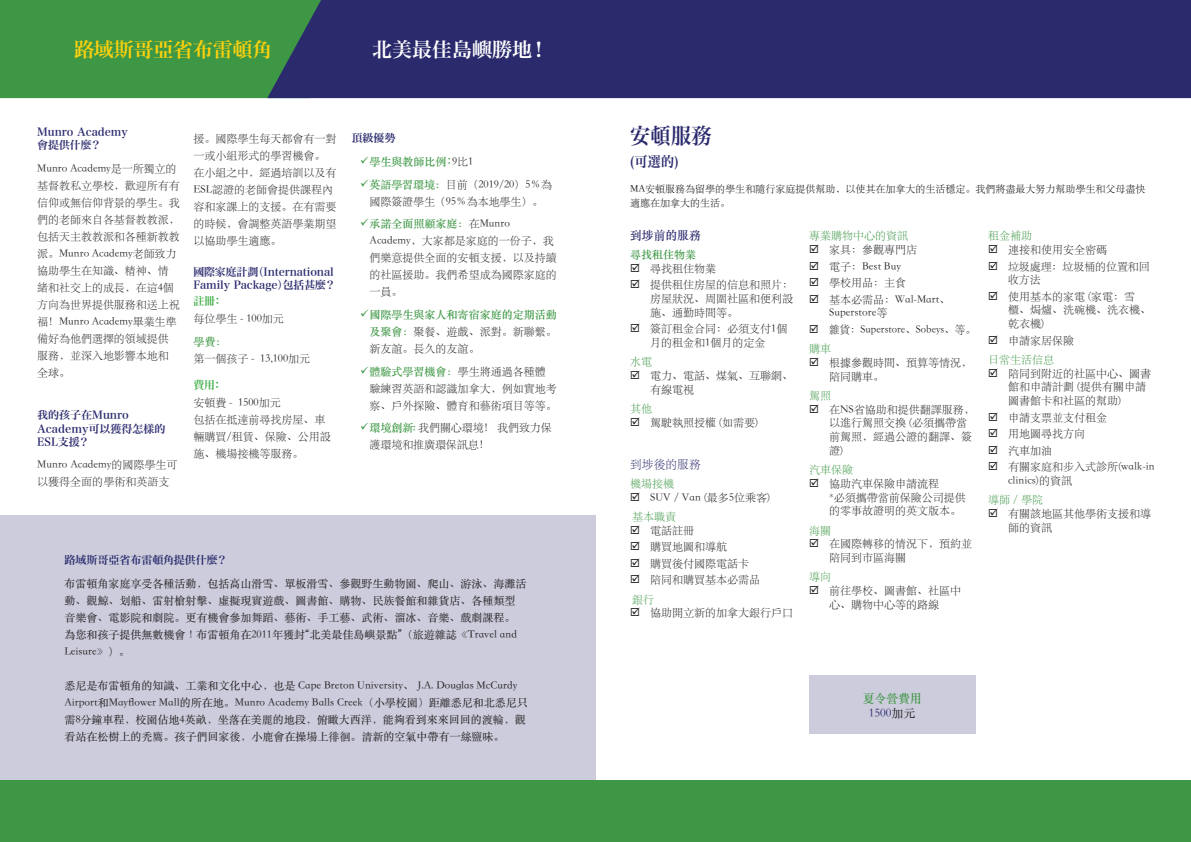
<style>
.page{position:relative;width:1191px;height:842px;background:#fff}
.page>*{position:absolute;margin:0;border:0;box-sizing:border-box;transform-origin:0 0}
.Title_-_Hong_Kong{font:22px "Hira Min Pro W6";color:#2a2a6d;scale:.91 1}
.Hong_Kong_-_Page_Top{font:20px "Hira Min Pro W6";letter-spacing:-.01em;color:#fcd10d}
.Hong_Kong_-_Page_top{font:20px "Hira Min Pro W6";color:#fff}
.Title_-_Hong_Kong-2{font:14.3px "Hira Min Pro W6";color:#2a2a6d;scale:.91 1}
.SubTitle_-_HONG_KONG{font:12px/15px "ST Songti SC Bold";color:#3f9744;text-align:center}
.Paragraph_Heading{font:12px "ST Songti SC Bold";color:#2a2a6d}
.Paragraph_Heading-2{font:12px "ST Songti SC Light";color:#2a2a6d}
.Hong_Kong_-_Paragrap{font:11px/17px "ST Songti SC Light";color:#231f20}
.Hong_Kong_-_Paragrap-2{font:11px/17px "ST Songti SC Regular";color:#231f20}
.Paragraph{font:11px/17px "ST Songti SC Regular";color:#231f20}
.Hong_Kong_-_SUBtitle{font:11px/13.2px "Hira Min Pro W6";color:#2a2a6e}
.Paragraph_-_BOLD_-Ho{font:11px "ST Songti SC Light";color:#3d9744}
.Hong_Kong_-_Paragrap-3{font:11px/13.2px "Hira Min Pro W6";letter-spacing:-.01em;color:#2a2a6e}
.Hong_Kong_-_Paragrap-4{font:11px "ST Songti SC Light";color:#231f20;scale:.95 1}
.Paragraph_-_Hong_Kon{font:11px "ST Songti SC Bold";color:#3d9744}
.Hong_Kong_-_Paragrap-5{font:11px "Hira Min Pro W6";color:#40ae49}
.List_-_Hong_Kong{font:11px "ST Songti SC Light";color:#3d9744}
.Hong_Kong_-_Paragrap-6{font:11px "ST Songti SC Bold";color:#3d9744}
.paragraph{font:10px/14px "ST Songti SC Light";color:#000}
.s1{font-family:"Hira Min Pro W3"}
.s2{font-family:"ST Songti SC Light";color:#231f20}
.s3{font-family:"ST Songti SC Bold";color:#3d9744}
.s4{font-family:"ST Songti SC Regular";color:#2a2a6d}
.s5{font-family:"ST Songti SC Regular";color:#231f20}
</style>
<div class="page">
<div style="left:0;top:0;width:267px;height:98px;background:#3d9744"></div>
<div style="left:0;top:515px;width:596px;height:265px;background:#ccccdc"></div>
<div style="left:0;top:780px;width:1191px;height:62px;background:#3d9744"></div>
<div style="left:267px;top:0;width:924px;height:98px;background:#2a2a6d"></div>
<div style="left:809px;top:675px;width:167px;height:59px;background:#ccccdc"></div>
<p class="Hong_Kong_-_Page_Top" style="left:74px;top:32px;width:199px">路域斯哥亞省布雷頓角</p>
<p class="Hong_Kong_-_Page_top" style="left:372px;top:32px;width:178px">北美最佳島嶼勝地！</p>
<p class="Hong_Kong_-_SUBtitle" style="left:37px;top:125px;width:92px">Munro Academy會提供什麼？</p>
<p class="Hong_Kong_-_Paragrap" style="left:37px;top:159px;width:144px">Munro Academy是一所獨立的基督教私立學校，歡迎所有有信仰或無信仰背景的學生。我們的老師來自各基督教教派，包括天主教教派和各種新教教派。Munro Academy老師致力協助學生在知識、精神、情緒和社交上的成長，在這4個方向為世界提供服務和送上祝福！Munro Academy畢業生準備好為他們選擇的領域提供服務，並深入地影響本地和全球。</p>
<p class="Hong_Kong_-_SUBtitle" style="left:37px;top:408px;width:130px">我的孩子在Munro<br>Academy可以獲得怎樣的<br>ESL支援？</p>
<p class="Hong_Kong_-_Paragrap" style="left:37px;top:456px;width:142px">Munro Academy的國際學生可以獲得全面的學術和英語支</p>
<p class="Hong_Kong_-_Paragrap" style="left:193px;top:129px;width:144px">援。國際學生每天都會有一對一或小組形式的學習機會。在小組之中，經過培訓以及有<br>ESL認證的老師會提供課程內容和家課上的支援。在有需要的時候，會調整英語學業期望以協助學生適應。</p>
<p class="Hong_Kong_-_Paragrap-3" style="left:193px;top:264px;width:144px">國際家庭計劃（International<br>Family Package）包括甚麼？</p>
<p class="Hong_Kong_-_Paragrap-5" style="left:193px;top:291px;width:31px">註冊：</p>
<p class="Hong_Kong_-_Paragrap" style="left:193px;top:309px;width:92px">每位學生 - 100加元</p>
<p class="Hong_Kong_-_Paragrap-6" style="left:193px;top:334px;width:34px">學費：</p>
<p class="Hong_Kong_-_Paragrap" style="left:193px;top:349px;width:118px">第一個孩子 - 13,100加元</p>
<p class="Hong_Kong_-_Paragrap-5" style="left:193px;top:375px;width:31px">費用：</p>
<p class="Hong_Kong_-_Paragrap" style="left:193px;top:393px;width:89px">安頓費 - 1500加元</p>
<p class="Hong_Kong_-_Paragrap" style="left:193px;top:410px;width:139px">包括在抵達前尋找房屋、車輛購買/租賃、保險、公用設施、機場接機等服務。</p>
<p class="Hong_Kong_-_SUBtitle" style="left:351px;top:131px;width:45px">頂級優勢</p>
<p class="Paragraph_-_Hong_Kon" style="left:369px;top:155px;width:105px">學生與教師比例<span class="s1">：</span><span class="s2">9比1</span></p>
<p class="Hong_Kong_-_Paragrap" style="left:369px;top:175px;width:184px"><span class="s3">英語學習環境：</span>目前（2019/20）5％為國際簽證學生（95％為本地學生）。</p>
<p class="Hong_Kong_-_Paragrap" style="left:369px;top:215px;width:189px"><span class="s3">承諾全面照顧家庭：</span>在Munro<br>Academy，大家都是家庭的一份子，我們樂意提供全面的安頓支援，以及持續的社區援助。我們希望成為國際家庭的一員。</p>
<p class="Hong_Kong_-_Paragrap" style="left:369px;top:305px;width:189px;text-align:justify"><span class="s3">國際學生與家人和寄宿家庭的定期活動及聚會：</span>聚餐、遊戲、派對。新聯繫。新友誼。長久的友誼。</p>
<p class="Hong_Kong_-_Paragrap" style="left:369px;top:362px;width:189px"><span class="s3">體驗式學習機會：</span>學生將通過各種體驗練習英語和認識加拿大，例如實地考察、戶外探險、體育和藝術項目等等。</p>
<p class="Hong_Kong_-_Paragrap" style="left:369px;top:419px;width:184px"><span class="s3">環境創新:</span> 我們關心環境！ 我們致力保護環境和推廣環保訊息！</p>
<p class="Hong_Kong_-_SUBtitle" style="left:64px;top:553px;width:165px">路域斯哥亞省布雷頓角提供什麼？</p>
<p class="Paragraph" style="left:64px;top:574px;width:464px">布雷頓角家庭享受各種活動，包括高山滑雪、單板滑雪、參觀野生動物園、爬山、游泳、海灘活動、觀鯨、划船、雷射槍射擊、虛擬現實遊戲、圖書館、購物、民族餐館和雜貨店、各種類型音樂會、電影院和劇院。更有機會參加舞蹈、藝術、手工藝、武術、溜冰、音樂、戲劇課程。為您和孩子提供無數機會！布雷頓角在2011年獲封“北美最佳島嶼景點”（旅遊雜誌《Travel and Leisure》）。</p>
<p class="Hong_Kong_-_Paragrap-2" style="left:64px;top:676px;width:465px">悉尼是布雷頓角的知識、工業和文化中心，也是 Cape Breton University、 J.A. Douglas McCurdy Airport和Mayflower Mall的所在地。Munro Academy Balls Creek（小學校園）距離悉尼和北悉尼只需8分鐘車程，校園佔地4英畝，坐落在美麗的地段，俯瞰大西洋，能夠看到來來回回的渡輪，觀看站在松樹上的禿鷹。孩子們回家後，小鹿會在操場上徘徊。清新的空氣中帶有一絲鹽味。</p>
<p class="Title_-_Hong_Kong" style="left:630px;top:116px;width:91px">安頓服務</p>
<p class="Title_-_Hong_Kong-2" style="left:630px;top:149px;width:55px">(可選的)</p>
<p class="paragraph" style="left:630px;top:181px;width:517px">MA安頓服務為留學的學生和隨行家庭提供幫助，以使其在加拿大的生活穩定。我們將盡最大努力幫助學生和父母盡快適應在加拿大的生活。</p>
<p class="Paragraph_Heading" style="left:630px;top:227px;width:72px">到埗前的服務</p>
<p class="Paragraph_-_Hong_Kon" style="left:630px;top:248px;width:67px">尋找租住物業</p>
<p class="Hong_Kong_-_Paragrap" style="left:650px;top:259px;width:67px">尋找租住物業</p>
<p class="Hong_Kong_-_Paragrap" style="left:650px;top:277px;width:144px;line-height:13.7px;text-align:justify">提供租住房屋的信息和照片：房屋狀況、周圍社區和便利設施、通勤時間等。</p>
<p class="Hong_Kong_-_Paragrap" style="left:650px;top:321px;width:139px;line-height:13.7px">簽訂租金合同：必須支付1個月的租金和1個月的定金</p>
<p class="Paragraph_-_BOLD_-Ho" style="left:630px;top:355px;width:23px">水電</p>
<p class="Hong_Kong_-_Paragrap" style="left:650px;top:368px;width:144px;line-height:13.7px">電力、電話、煤氣、互聯網、有線電視</p>
<p class="Paragraph_-_BOLD_-Ho" style="left:630px;top:402px;width:23px">其他</p>
<p class="Hong_Kong_-_Paragrap" style="left:650px;top:413px;width:110px">駕駛執照授權 (如需要)</p>
<p class="Paragraph_Heading-2" style="left:630px;top:456px;width:72px">到埗後的服務</p>
<p class="Paragraph_-_BOLD_-Ho" style="left:630px;top:477px;width:45px">機場接機</p>
<p class="Hong_Kong_-_Paragrap" style="left:650px;top:488px;width:122px">SUV / Van (最多5位乘客)</p>
<p class="List_-_Hong_Kong" style="left:632px;top:510px;width:45px">基本職責</p>
<p class="Hong_Kong_-_Paragrap" style="left:650px;top:521px;width:45px">電話註冊</p>
<p class="Hong_Kong_-_Paragrap" style="left:650px;top:538px;width:78px">購買地圖和導航</p>
<p class="Hong_Kong_-_Paragrap" style="left:650px;top:554px;width:100px">購買後付國際電話卡</p>
<p class="Hong_Kong_-_Paragrap" style="left:650px;top:571px;width:111px">陪同和購買基本必需品</p>
<p class="List_-_Hong_Kong" style="left:632px;top:592px;width:23px">銀行</p>
<p class="Hong_Kong_-_Paragrap" style="left:650px;top:604px;width:144px">協助開立新的加拿大銀行戶口</p>
<p class="Paragraph_-_BOLD_-Ho" style="left:988px;top:229px;width:46px">租金補助</p>
<p class="Hong_Kong_-_Paragrap" style="left:1008px;top:240px;width:101px">連接和使用安全密碼</p>
<p class="Hong_Kong_-_Paragrap" style="left:1008px;top:259px;width:143px;line-height:13.7px">垃圾處理：垃圾桶的位置和回收方法</p>
<p class="Hong_Kong_-_Paragrap" style="left:1008px;top:289px;width:145px;line-height:13.7px">使用基本的家電 (家電：雪<br>櫃、焗爐、洗碗機、洗衣機、乾衣機)</p>
<p class="Hong_Kong_-_Paragrap" style="left:1008px;top:331px;width:68px">申請家居保險</p>
<p class="Paragraph_-_BOLD_-Ho" style="left:988px;top:353px;width:67px">日常生活信息</p>
<p class="Hong_Kong_-_Paragrap" style="left:1008px;top:366px;width:145px;line-height:13.7px">陪同到附近的社區中心、圖書館和申請計劃 (提供有關申請圖書館卡和社區的幫助)</p>
<p class="Hong_Kong_-_Paragrap" style="left:1008px;top:408px;width:101px">申請支票並支付租金</p>
<p class="Hong_Kong_-_Paragrap" style="left:1008px;top:425px;width:79px">用地圖尋找方向</p>
<p class="Hong_Kong_-_Paragrap" style="left:1008px;top:441px;width:46px">汽車加油</p>
<p class="Hong_Kong_-_Paragrap" style="left:1008px;top:459px;width:148px;line-height:13.7px">有關家庭和步入式診所(walk-in clinics)的資訊</p>
<p class="Paragraph_-_BOLD_-Ho" style="left:988px;top:493px;width:56px">導師 / 學院</p>
<p class="Hong_Kong_-_Paragrap" style="left:1008px;top:506px;width:145px;line-height:13.7px">有關該地區其他學術支援和導師的資訊</p>
<p class="Paragraph_-_BOLD_-Ho" style="left:809px;top:229px;width:100px">專業購物中心的資訊</p>
<p class="Hong_Kong_-_Paragrap" style="left:829px;top:240px;width:89px">家具：參觀專門店</p>
<p class="Hong_Kong_-_Paragrap" style="left:829px;top:257px;width:73px">電子：Best Buy</p>
<p class="Hong_Kong_-_Paragrap" style="left:829px;top:273px;width:78px">學校用品：主食</p>
<p class="Hong_Kong_-_Paragrap" style="left:829px;top:292px;width:123px;line-height:13.7px">基本必需品：Wal-Mart、<br>Superstore等</p>
<p class="Hong_Kong_-_Paragrap-4" style="left:829px;top:322px;width:156px">雜貨：Superstore、Sobeys、等。</p>
<p class="Paragraph_-_BOLD_-Ho" style="left:809px;top:342px;width:23px">購車</p>
<p class="Hong_Kong_-_Paragrap" style="left:829px;top:355px;width:144px;line-height:13.7px">根據參觀時間、預算等情況，陪同購車。</p>
<p class="Paragraph_-_BOLD_-Ho" style="left:809px;top:389px;width:23px">駕照</p>
<p class="Hong_Kong_-_Paragrap" style="left:829px;top:402px;width:147px;line-height:13.7px">在NS省協助和提供翻譯服務，以進行駕照交換 (必須攜帶當前駕照，經過公證的翻譯、簽證)</p>
<p class="Paragraph_-_BOLD_-Ho" style="left:809px;top:463px;width:45px">汽車保險</p>
<p class="Hong_Kong_-_Paragrap" style="left:829px;top:476px;width:138px;line-height:13.7px">協助汽車保險申請流程<br>*必須攜帶當前保險公司提供的零事故證明的英文版本。</p>
<p class="Paragraph_-_BOLD_-Ho" style="left:809px;top:523px;width:23px">海關</p>
<p class="Hong_Kong_-_Paragrap" style="left:829px;top:536px;width:144px;line-height:13.7px">在國際轉移的情況下，預約並陪同到市區海關</p>
<p class="Paragraph_-_BOLD_-Ho" style="left:809px;top:570px;width:23px">導向</p>
<p class="Hong_Kong_-_Paragrap" style="left:829px;top:583px;width:134px;line-height:13.7px">前往學校、圖書館、社區中心、購物中心等的路線</p>
<p class="SubTitle_-_HONG_KONG" style="left:863px;top:691px;width:60px">夏令營費用<br><span class="s4">1500</span><span class="s5">加元</span></p>
</div>
